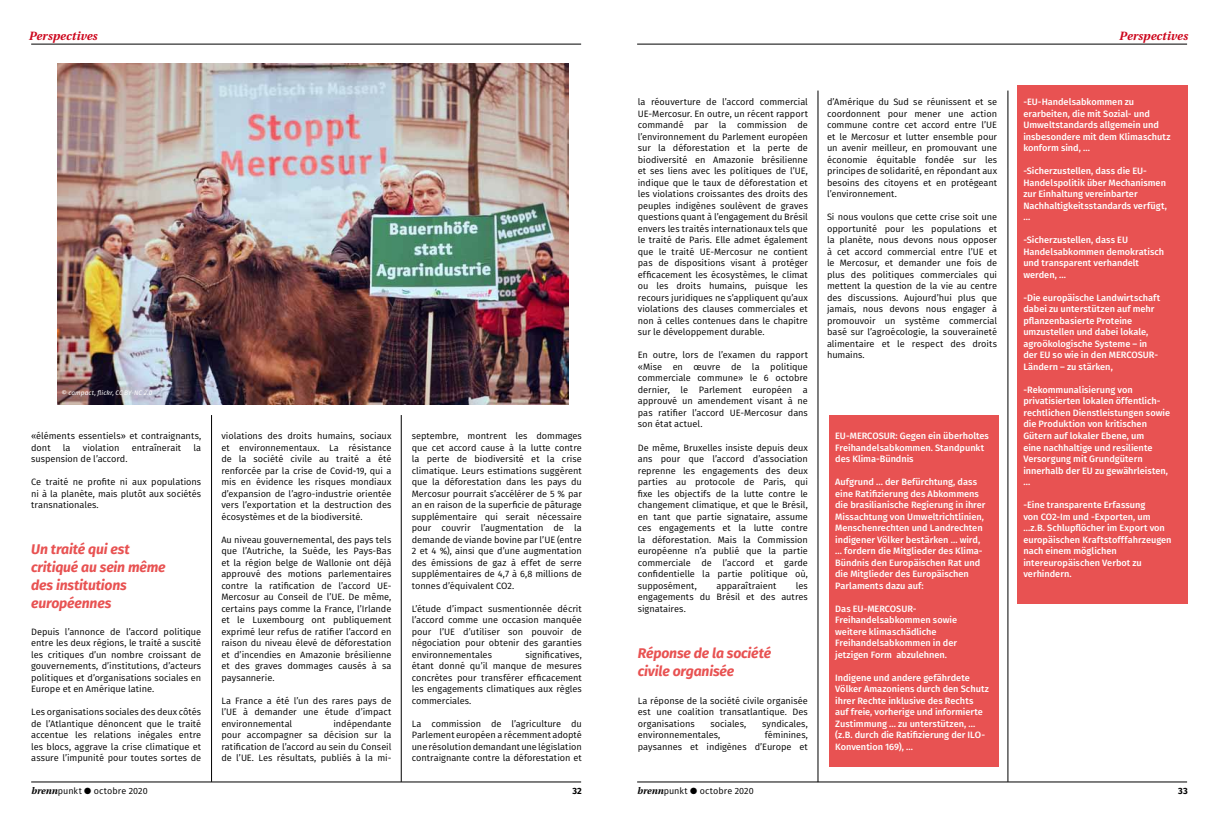
<style>
.page{position:relative;width:1219px;height:823px;background:#fff}
.page>*{position:absolute;margin:0;border:0;box-sizing:border-box;transform-origin:0 0}
.t1{font:italic 700 14px/18px "Fira Sans";letter-spacing:-.015em;color:#e85252}
.t2{font:italic 700 12px "Heuristica";letter-spacing:.01em;color:#cd071e}
.t3{font:9.2px/11.5px "Fira Sans";letter-spacing:-.005em;color:#000;text-align:justify}
.t4{font:500 9.2px/11.5px "Fira Sans";color:#fff}
.t5{font:9px "Fira Sans";letter-spacing:.005em;color:#000}
.t6{font:700 9px "Fira Sans";color:#000}
.t7{font:italic 6.5px "Fira Sans";letter-spacing:.01em;color:#fff}
.s1{font-family:"Heuristica";font-weight:700;font-style:italic;font-size:9.5px}
</style>
<div class="page">
<hr style="left:31px;top:44px;width:550px;height:1px;background:#000">
<hr style="left:31px;top:781px;width:550px;height:1px;background:#000">
<hr style="left:637px;top:44px;width:550px;height:1px;background:#000">
<hr style="left:637px;top:781px;width:550px;height:1px;background:#000">
<hr style="left:211px;top:415px;width:1px;height:366px;background:#000">
<hr style="left:401px;top:415px;width:1px;height:366px;background:#000">
<hr style="left:818px;top:90px;width:1px;height:691px;background:#000">
<hr style="left:1008px;top:90px;width:1px;height:691px;background:#000">
<div style="left:829px;top:415px;width:170px;height:350px;background:#e85252"></div>
<div style="left:1018px;top:85px;width:170px;height:518px;background:#e85252"></div>
<img style="left:58px;top:64px;width:511px;height:340px">
<h2 class="t2" style="left:28px;top:27px;width:70px">Perspectives</h2>
<p class="t7" style="left:62px;top:387px;width:92px">© campact, flickr, CC BY-NC 2.0</p>
<p class="t3" style="left:31px;top:429px;width:172px">«éléments essentiels» et contraignants, dont</p>
<p class="t3" style="left:63px;top:441px;width:9px">la</p>
<p class="t3" style="left:83px;top:441px;width:38px">violation</p>
<p class="t3" style="left:132px;top:441px;width:51px">entraînerait</p>
<p class="t3" style="left:193px;top:441px;width:9px">la</p>
<p class="t3" style="left:31px;top:452px;width:98px">suspension de l’accord.</p>
<p class="t3" style="left:31px;top:475px;width:172px">Ce traité ne profite ni aux populations ni à la planète, mais plutôt aux sociétés transnationales.</p>
<h1 class="t1" style="left:31px;top:539px;width:136px">Un traité qui est critiqué au sein même des institutions européennes</h1>
<p class="t3" style="left:31px;top:625px;width:172px">Depuis l’annonce de l’accord politique entre les deux régions, le traité a suscité les critiques d’un nombre croissant de gouvernements, d’institutions, d’acteurs politiques et d’organisations sociales en Europe et en Amérique latine.</p>
<p class="t3" style="left:31px;top:705px;width:172px">Les organisations sociales des deux côtés de l’Atlantique dénoncent que le traité accentue les relations inégales entre les blocs, aggrave la crise climatique et assure l’impunité pour toutes sortes de</p>
<p class="t3" style="left:221px;top:429px;width:172px">violations des droits humains, sociaux et environnementaux. La résistance de la société civile au traité a été renforcée par la crise de Covid-19, qui a mis en évidence les risques mondiaux d’expansion de l’agro-industrie orientée vers l’exportation et la destruction des écosystèmes et de la biodiversité.</p>
<p class="t3" style="left:221px;top:533px;width:172px">Au niveau gouvernemental, des pays tels que l’Autriche, la Suède, les Pays-Bas et la région belge de Wallonie ont déjà approuvé des motions parlementaires contre la ratification de l’accord UE-Mercosur au Conseil de l’UE. De même, certains pays comme la France, l’Irlande et le Luxembourg ont publiquement exprimé leur refus de ratifier l’accord en raison du niveau élevé de déforestation et d’incendies en Amazonie brésilienne et des graves dommages causés à sa paysannerie.</p>
<p class="t3" style="left:221px;top:694px;width:172px">La France a été l’un des rares pays de l’UE à demander une étude d’impact environnemental</p>
<p class="t3" style="left:221px;top:717px;width:172px;text-indent:112px">indépendante pour accompagner sa décision sur la ratification de l’accord au sein du Conseil de l’UE. Les résultats, publiés à la mi-</p>
<p class="t3" style="left:412px;top:429px;width:172px">septembre, montrent les dommages que cet accord cause à la lutte contre la perte de biodiversité et la crise climatique. Leurs estimations suggèrent que la déforestation dans les pays du Mercosur pourrait s’accélérer de 5 % par an en raison de la superficie de pâturage supplémentaire qui serait nécessaire pour couvrir l’augmentation de la demande de viande bovine par l’UE (entre 2 et 4 %), ainsi que d’une augmentation des émissions de gaz à effet de serre supplémentaires de 4,7 à 6,8 millions de tonnes d’équivalent CO2.</p>
<p class="t3" style="left:412px;top:602px;width:172px">L’étude d’impact susmentionnée décrit l’accord comme une occasion manquée pour l’UE d’utiliser son pouvoir de négociation pour obtenir des garanties environnementales</p>
<p class="t3" style="left:412px;top:648px;width:172px;text-indent:114px">significatives, étant donné qu’il manque de mesures concrètes pour transférer efficacement les engagements climatiques aux règles commerciales.</p>
<p class="t3" style="left:412px;top:717px;width:172px">La commission de l’agriculture du Parlement européen a récemment adopté une résolution demandant une législation contraignante contre la déforestation et</p>
<p class="t5" style="left:31px;top:783px;width:118px"><span class="s1">brenn</span>punkt ● octobre 2020</p>
<p class="t6" style="left:572px;top:782px;width:11px">32</p>
<p class="t3" style="left:638px;top:96px;width:172px">la réouverture de l’accord commercial UE-Mercosur. En outre, un récent rapport commandé par la commission de l’environnement du Parlement européen sur la déforestation et la perte de biodiversité en Amazonie brésilienne et ses liens avec les politiques de l’UE, indique que le taux de déforestation et les violations croissantes des droits des peuples indigènes soulèvent de graves questions quant à l’engagement du Brésil envers les traités internationaux tels que le traité de Paris. Elle admet également que le traité UE-Mercosur ne contient pas de dispositions visant à protéger efficacement les écosystèmes, le climat ou les droits humains, puisque les recours juridiques ne s’appliquent qu’aux violations des clauses commerciales et non à celles contenues dans le chapitre sur le développement durable.</p>
<p class="t3" style="left:638px;top:349px;width:172px">En outre, lors de l’examen du rapport «Mise en œuvre de la politique commerciale commune» le 6 octobre dernier, le Parlement européen a approuvé un amendement visant à ne pas ratifier l’accord UE-Mercosur dans son état actuel.</p>
<p class="t3" style="left:638px;top:441px;width:172px">De même, Bruxelles insiste depuis deux ans pour que l’accord d’association reprenne les engagements des deux parties au protocole de Paris, qui fixe les objectifs de la lutte contre le changement climatique, et que le Brésil, en tant que partie signataire, assume ces engagements et la lutte contre la déforestation. Mais la Commission européenne n’a publié que la partie commerciale de l’accord et garde confidentielle la partie politique où, supposément,</p>
<p class="t3" style="left:716px;top:579px;width:61px">apparaîtraient</p>
<p class="t3" style="left:638px;top:579px;width:172px;text-indent:158px">les engagements du Brésil et des autres signataires.</p>
<h1 class="t1" style="left:638px;top:642px;width:135px">Réponse de la société civile organisée</h1>
<p class="t3" style="left:638px;top:694px;width:172px">La réponse de la société civile organisée est une coalition transatlantique. Des organisations</p>
<p class="t3" style="left:710px;top:717px;width:37px">sociales,</p>
<p class="t3" style="left:762px;top:717px;width:47px">syndicales,</p>
<p class="t3" style="left:638px;top:728px;width:84px">environnementales,</p>
<p class="t3" style="left:638px;top:728px;width:172px;text-align:right">féminines,<br>paysannes et indigènes d’Europe et</p>
<p class="t3" style="left:827px;top:96px;width:172px">d’Amérique du Sud se réunissent et se coordonnent pour mener une action commune contre cet accord entre l’UE et le Mercosur et lutter ensemble pour un avenir meilleur, en promouvant une économie équitable fondée sur les principes de solidarité, en répondant aux besoins des citoyens et en protégeant l’environnement.</p>
<p class="t3" style="left:827px;top:211px;width:172px">Si nous voulons que cette crise soit une opportunité pour les populations et la planète, nous devons nous opposer à cet accord commercial entre l’UE et le Mercosur, et demander une fois de plus des politiques commerciales qui mettent la question de la vie au centre des discussions. Aujourd’hui plus que jamais, nous devons nous engager à promouvoir un système commercial basé sur l’agroécologie, la souveraineté alimentaire et le respect des droits humains.</p>
<p class="t4" style="left:835px;top:429px;width:155px">EU-MERCOSUR: Gegen ein überholtes<br>Freihandelsabkommen. Standpunkt des Klima-Bündnis</p>
<p class="t4" style="left:835px;top:475px;width:152px">Aufgrund ... der Befürchtung, dass eine Ratifizierung des Abkommens die brasilianische Regierung in ihrer Missachtung von Umweltrichtlinien, Menschenrechten und Landrechten indigener Völker bestärken ... wird, ... fordern die Mitglieder des Klima-Bündnis den Europäischen Rat und die Mitglieder des Europäischen Parlaments dazu auf:</p>
<p class="t4" style="left:835px;top:602px;width:123px">Das EU-MERCOSUR-<br>Freihandelsabkommen sowie weitere klimaschädliche<br>Freihandelsabkommen in der jetzigen Form abzulehnen.</p>
<p class="t4" style="left:835px;top:671px;width:155px">Indigene und andere gefährdete Völker Amazoniens durch den Schutz ihrer Rechte inklusive des Rechts auf freie, vorherige und informierte Zustimmung ... zu unterstützen, ... (z.B. durch die Ratifizierung der ILO-Konvention 169), ...</p>
<h2 class="t2" style="left:1119px;top:27px;width:70px">Perspectives</h2>
<p class="t4" style="left:1023px;top:96px;width:149px">-EU-Handelsabkommen zu erarbeiten, die mit Sozial- und<br>Umweltstandards allgemein und insbesondere mit dem Klimaschutz konform sind, ...</p>
<p class="t4" style="left:1023px;top:165px;width:145px">-Sicherzustellen, dass die EU-<br>Handelspolitik über Mechanismen zur Einhaltung vereinbarter<br>Nachhaltigkeitsstandards verfügt, ...</p>
<p class="t4" style="left:1023px;top:234px;width:142px">-Sicherzustellen, dass EU<br>Handelsabkommen demokratisch und transparent verhandelt werden, ...</p>
<p class="t4" style="left:1023px;top:291px;width:138px">-Die europäische Landwirtschaft dabei zu unterstützen auf mehr pflanzenbasierte Proteine umzustellen und dabei lokale, agroökologische Systeme – in der EU so wie in den MERCOSUR-<br>Ländern – zu stärken,</p>
<p class="t4" style="left:1023px;top:383px;width:148px">-Rekommunalisierung von privatisierten lokalen öffentlich&shy;rechtlichen Dienstleistungen sowie die Produktion von kritischen<br>Gütern auf lokaler Ebene, um<br>eine nachhaltige und resiliente<br>Versorgung mit Grundgütern innerhalb der EU zu gewährleisten, ...</p>
<p class="t4" style="left:1023px;top:498px;width:150px">-Eine transparente Erfassung<br>von CO2-Im und -Exporten, um ...z.B. Schlupflöcher im Export von europäischen Kraftstofffahrzeugen nach einem möglichen intereuropäischen Verbot zu verhindern.</p>
<p class="t5" style="left:637px;top:783px;width:118px"><span class="s1">brenn</span>punkt ● octobre 2020</p>
<p class="t6" style="left:1178px;top:782px;width:11px">33</p>
</div>
